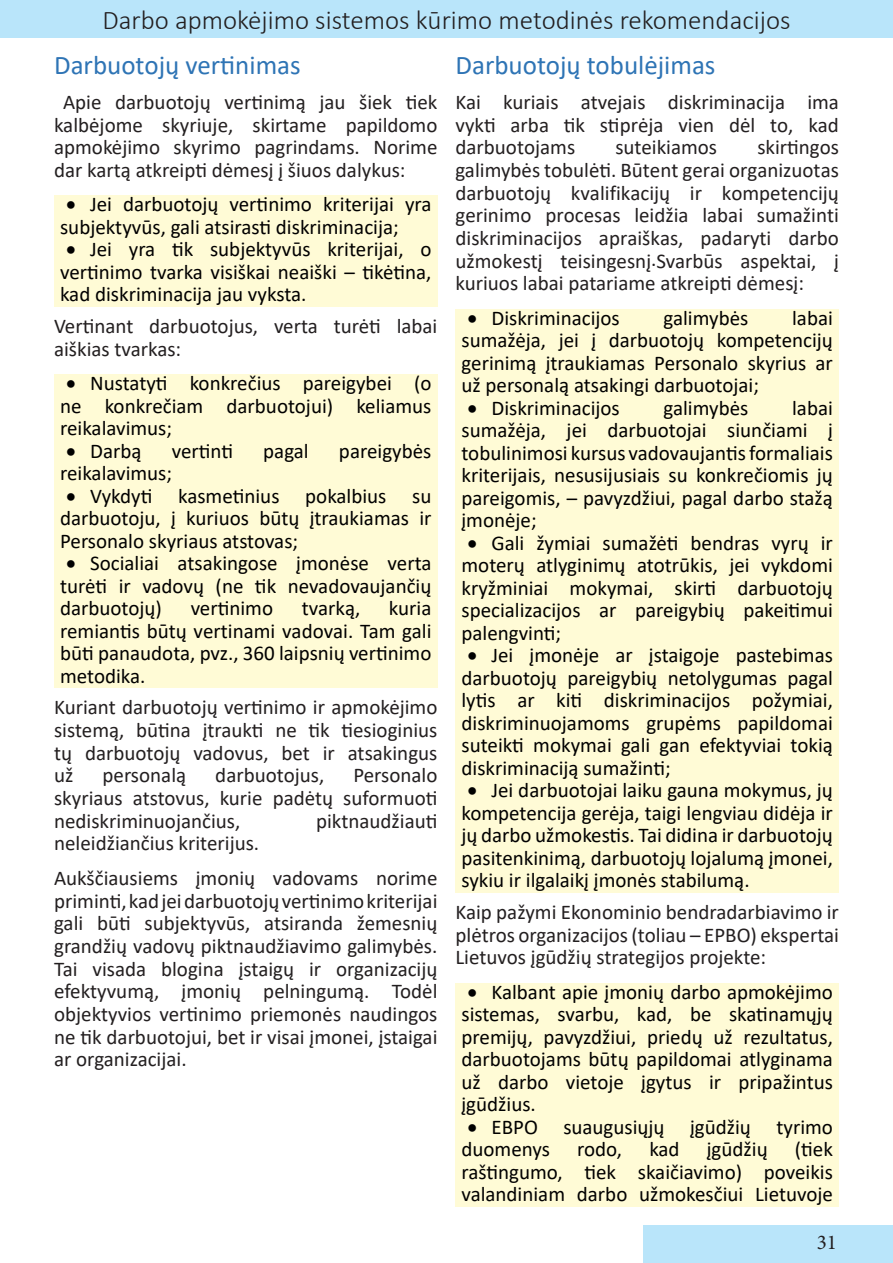
<style>
.page{position:relative;width:893px;height:1263px;background:#fff}
.page>*{position:absolute;margin:0;border:0;box-sizing:border-box;transform-origin:0 0}
.t1{font:300 27px "Calibri";color:#231f20}
.Heading_3{font:27px "Calibri";color:#2e74b5}
.t2{font:21px/22.5px "Calibri";color:#000;text-align:justify}
.t3{font:21px/22.6px "Calibri";color:#231f20;text-align:justify}
.t4{font:21px "Minion Pro";color:#231f20}
</style>
<div class="page">
<div style="left:643px;top:1225px;width:250px;height:38px;background:#b9e5fa"></div>
<div style="left:0;top:0;width:893px;height:37px;background:#b9e5fa"></div>
<div style="left:54px;top:196px;width:383px;height:111px;background:#fffbd6"></div>
<div style="left:54px;top:374px;width:383px;height:314px;background:#fffbd6"></div>
<div style="left:455px;top:309px;width:384px;height:583px;background:#fffbd6"></div>
<div style="left:455px;top:983px;width:384px;height:223px;background:#fffbd6"></div>
<p class="t1" style="left:102px;top:3px;width:690px">Darbo apmokėjimo sistemos kūrimo metodinės rekomendacijos</p>
<p class="Heading_3" style="left:54px;top:47px;width:248px">Darbuotojų vertinimas</p>
<p class="t3" style="left:54px;top:90px;width:385px;text-indent:9px">Apie darbuotojų vertinimą jau šiek tiek kalbėjome skyriuje, skirtame papildomo apmokėjimo skyrimo pagrindams. Norime dar kartą atkreipti dėmesį į šiuos dalykus:</p>
<p class="t2" style="left:60px;top:193px;width:373px">• Jei darbuotojų vertinimo kriterijai yra subjektyvūs, gali atsirasti diskriminacija;</p>
<p class="t2" style="left:60px;top:238px;width:373px">• Jei yra tik subjektyvūs kriterijai, o vertinimo tvarka visiškai neaiški – tikėtina, kad diskriminacija jau vyksta.</p>
<p class="t3" style="left:54px;top:314px;width:385px">Vertinant darbuotojus, verta turėti labai aiškias tvarkas:</p>
<p class="t2" style="left:60px;top:371px;width:373px">• Nustatyti konkrečius pareigybei (o ne konkrečiam darbuotojui) keliamus reikalavimus;</p>
<p class="t2" style="left:66px;top:439px;width:77px">• Darbą</p>
<p class="t2" style="left:172px;top:439px;width:63px">vertinti</p>
<p class="t2" style="left:263px;top:439px;width:47px">pagal</p>
<p class="t2" style="left:339px;top:439px;width:94px">pareigybės</p>
<p class="t2" style="left:60px;top:461px;width:114px">reikalavimus;</p>
<p class="t2" style="left:60px;top:484px;width:373px">• Vykdyti kasmetinius pokalbius su darbuotoju, į kuriuos būtų įtraukiamas ir Personalo skyriaus atstovas;</p>
<p class="t2" style="left:60px;top:551px;width:373px">• Socialiai atsakingose įmonėse verta turėti ir vadovų (ne tik nevadovaujančių darbuotojų)</p>
<p class="Heading_3" style="left:455px;top:47px;width:262px">Darbuotojų tobulėjimas</p>
<p class="t3" style="left:455px;top:90px;width:385px">Kai kuriais atvejais diskriminacija ima vykti arba tik stiprėja vien dėl to, kad darbuotojams</p>
<p class="t3" style="left:455px;top:135px;width:385px;text-indent:302px">skirtingos galimybės tobulėti. Būtent gerai organizuotas darbuotojų kvalifikacijų ir kompetencijų gerinimo procesas leidžia labai sumažinti diskriminacijos apraiškas, padaryti darbo užmokestį teisingesnį.Svarbūs aspektai, į kuriuos labai patariame atkreipti dėmesį:</p>
<p class="t2" style="left:467px;top:306px;width:154px">• Diskriminacijos</p>
<p class="t2" style="left:664px;top:306px;width:86px">galimybės</p>
<p class="t3" style="left:615px;top:135px;width:103px">suteikiamos</p>
<p class="t2" style="left:461px;top:306px;width:373px;text-indent:331px">labai sumažėja, jei į darbuotojų kompetencijų gerinimą įtraukiamas Personalo skyrius ar už personalą atsakingi darbuotojai;</p>
<p class="t2" style="left:467px;top:396px;width:154px">• Diskriminacijos</p>
<p class="t2" style="left:664px;top:396px;width:86px">galimybės</p>
<p class="t2" style="left:461px;top:396px;width:373px;text-indent:331px">labai sumažėja, jei darbuotojai siunčiami į tobulinimosi kursus vadovaujantis formaliais kriterijais, nesusijusiais su konkrečiomis jų pareigomis, – pavyzdžiui, pagal darbo stažą įmonėje;</p>
<p class="t2" style="left:461px;top:531px;width:373px">• Gali žymiai sumažėti bendras vyrų ir moterų atlyginimų atotrūkis, jei vykdomi kryžminiai mokymai, skirti darbuotojų specializacijos ar pareigybių pakeitimui palengvinti;</p>
<p class="t2" style="left:461px;top:643px;width:373px">• Jei įmonėje ar įstaigoje pastebimas darbuotojų pareigybių netolygumas pagal lytis ar kiti diskriminacijos požymiai, diskriminuojamoms grupėms papildomai suteikti mokymai gali gan efektyviai tokią diskriminaciją sumažinti;</p>
<p class="t2" style="left:461px;top:778px;width:373px">• Jei darbuotojai laiku gauna mokymus, jų kompetencija gerėja, taigi lengviau didėja ir jų darbo užmokestis. Tai didina ir darbuotojų pasitenkinimą, darbuotojų lojalumą įmonei, sykiu ir ilgalaikį įmonės stabilumą.</p>
<p class="t3" style="left:455px;top:900px;width:385px">Kaip pažymi Ekonominio bendradarbiavimo ir plėtros organizacijos (toliau – EPBO) ekspertai Lietuvos įgūdžių strategijos projekte:</p>
<p class="t2" style="left:461px;top:980px;width:373px">• Kalbant apie įmonių darbo apmokėjimo sistemas, svarbu, kad, be skatinamųjų premijų, pavyzdžiui, priedų už rezultatus, darbuotojams būtų papildomai atlyginama už darbo vietoje įgytus ir pripažintus įgūdžius.</p>
<p class="t2" style="left:461px;top:1115px;width:373px">• EBPO suaugusiųjų įgūdžių tyrimo duomenys</p>
<p class="t2" style="left:60px;top:596px;width:373px;text-indent:329px">kuria remiantis būtų vertinami vadovai. Tam gali būti panaudota, pvz., 360 laipsnių vertinimo metodika.</p>
<p class="t3" style="left:54px;top:696px;width:385px">Kuriant darbuotojų vertinimo ir apmokėjimo sistemą, būtina įtraukti ne tik tiesioginius tų darbuotojų vadovus, bet ir atsakingus už</p>
<p class="t2" style="left:191px;top:596px;width:84px">vertinimo</p>
<p class="t2" style="left:302px;top:596px;width:60px">tvarką,</p>
<p class="t3" style="left:54px;top:764px;width:385px;text-indent:299px">Personalo skyriaus atstovus, kurie padėtų suformuoti nediskriminuojančius,</p>
<p class="t3" style="left:103px;top:764px;width:85px">personalą</p>
<p class="t3" style="left:215px;top:764px;width:110px">darbuotojus,</p>
<p class="t3" style="left:316px;top:809px;width:123px">piktnaudžiauti</p>
<p class="t3" style="left:54px;top:832px;width:207px">neleidžiančius kriterijus.</p>
<p class="t3" style="left:54px;top:866px;width:385px">Aukščiausiems įmonių vadovams norime priminti, kad jei darbuotojų vertinimo kriterijai gali būti subjektyvūs, atsiranda žemesnių grandžių vadovų piktnaudžiavimo galimybės.<br>Tai visada blogina įstaigų ir organizacijų efektyvumą, įmonių pelningumą. Todėl objektyvios vertinimo priemonės naudingos ne tik darbuotojui, bet ir visai įmonei, įstaigai ar organizacijai.</p>
<p class="t2" style="left:461px;top:1137px;width:373px;text-indent:333px">(tiek raštingumo, tiek skaičiavimo) poveikis valandiniam darbo užmokesčiui Lietuvoje</p>
<p class="t4" style="left:817px;top:1229px;width:22px">31</p>
<p class="t2" style="left:577px;top:1137px;width:47px">rodo,</p>
<p class="t2" style="left:649px;top:1137px;width:32px">kad</p>
<p class="t2" style="left:707px;top:1137px;width:62px">įgūdžių</p>
</div>
